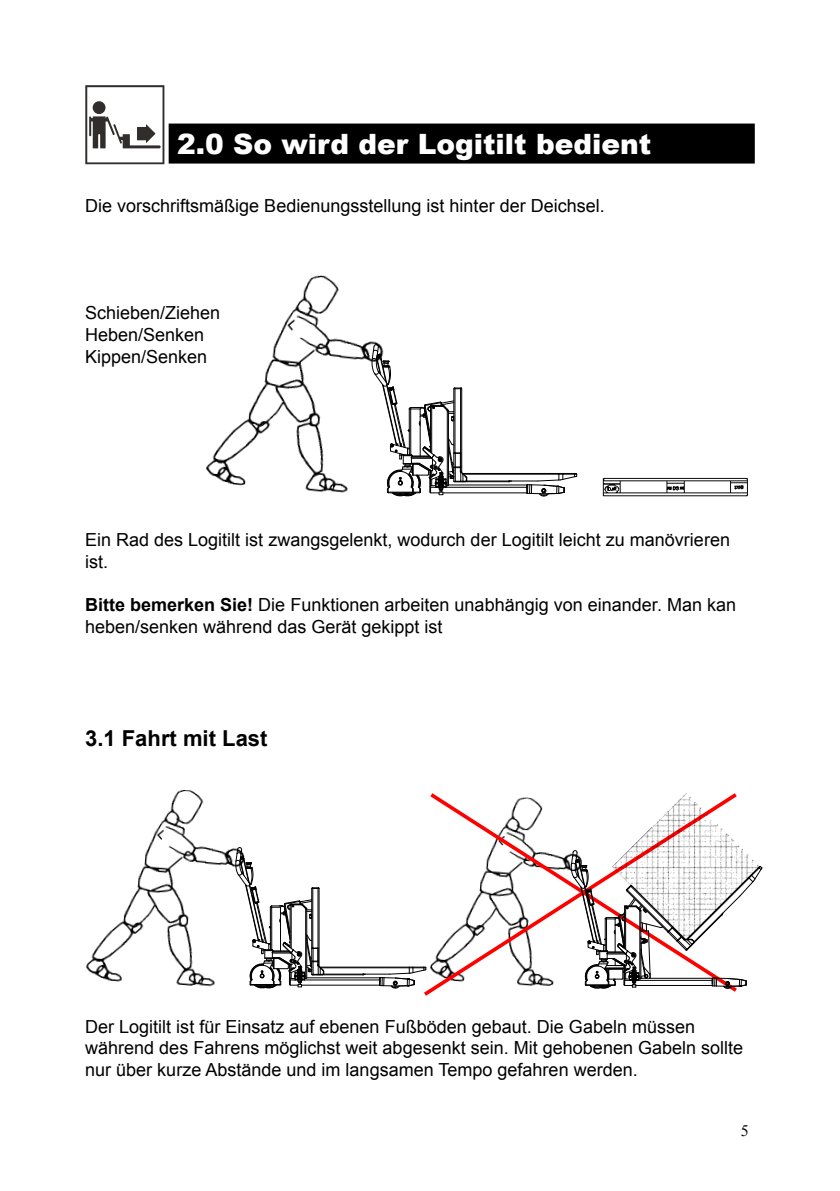
<style>
.page{position:relative;width:840px;height:1191px;background:#fff}
.page>*{position:absolute;margin:0;border:0;box-sizing:border-box;transform-origin:0 0}
.t1{font:900 28px "Arial";color:#fff}
.t2{font:700 22px "Arial";color:#000}
.t3{font:18px/21.6px "Arial";color:#000}
.t4{font:16px "Times New Roman";color:#000}
.s1{font-weight:700}
</style>
<div class="page">
<svg style="left:85px;top:85px;width:85px;height:80px"></svg>
<img style="left:602px;top:477px;width:146px;height:20px">
<img style="left:206px;top:275px;width:173px;height:218px">
<img style="left:86px;top:789px;width:149px;height:198px">
<hr style="left:306px;top:977px;width:73px;height:1px;background:#000">
<hr style="left:301px;top:984px;width:78px;height:1px;background:#000">
<hr style="left:312px;top:974px;width:51px;height:1px;background:#000">
<hr style="left:320px;top:966px;width:89px;height:1px;background:#000">
<hr style="left:304px;top:979px;width:75px;height:1px;background:#000">
<hr style="left:323px;top:973px;width:40px;height:1px;background:#000">
<hr style="left:320px;top:967px;width:89px;height:1px;background:#000">
<svg style="left:362px;top:966px;width:57px;height:22px"></svg>
<svg style="left:235px;top:847px;width:89px;height:142px"></svg>
<svg style="left:419px;top:793px;width:318px;height:203px"></svg>
<img style="left:611px;top:793px;width:129px;height:56px">
<svg style="left:570px;top:849px;width:192px;height:140px"></svg>
<hr style="left:448px;top:484px;width:78px;height:1px;background:#000">
<hr style="left:442px;top:492px;width:84px;height:1px;background:#000">
<hr style="left:454px;top:481px;width:54px;height:1px;background:#000">
<hr style="left:462px;top:473px;width:96px;height:1px;background:#000">
<hr style="left:445px;top:487px;width:81px;height:1px;background:#000">
<hr style="left:466px;top:480px;width:42px;height:1px;background:#000">
<hr style="left:463px;top:474px;width:95px;height:1px;background:#000">
<svg style="left:508px;top:473px;width:69px;height:24px"></svg>
<svg style="left:371px;top:344px;width:96px;height:153px"></svg>
<div style="left:168px;top:124px;width:586px;height:40px;background:#000"></div>
<h1 class="t1" style="left:177px;top:127px;width:475px">2.0 So wird der Logitilt bedient</h1>
<p class="t3" style="left:85px;top:195px;width:521px">Die vorschriftsmäßige Bedienungsstellung ist hinter der Deichsel.</p>
<p class="t3" style="left:85px;top:302px;width:137px">Schieben/Ziehen<br>Heben/Senken<br>Kippen/Senken</p>
<p class="t3" style="left:85px;top:529px;width:646px">Ein Rad des Logitilt ist zwangsgelenkt, wodurch der Logitilt leicht zu manövrieren ist.</p>
<p class="t3" style="left:85px;top:594px;width:652px"><span class="s1">Bitte bemerken Sie!</span> Die Funktionen arbeiten unabhängig von einander. Man kan heben/senken während das Gerät gekippt ist</p>
<p class="t2" style="left:85px;top:724px;width:184px">3.1 Fahrt mit Last</p>
<p class="t3" style="left:85px;top:1015px;width:659px">Der Logitilt ist für Einsatz auf ebenen Fußböden gebaut. Die Gabeln müssen während des Fahrens möglichst weit abgesenkt sein. Mit gehobenen Gabeln sollte nur über kurze Abstände und im langsamen Tempo gefahren werden.</p>
<p class="t4" style="left:740px;top:1119px;width:9px">5</p>
</div>
